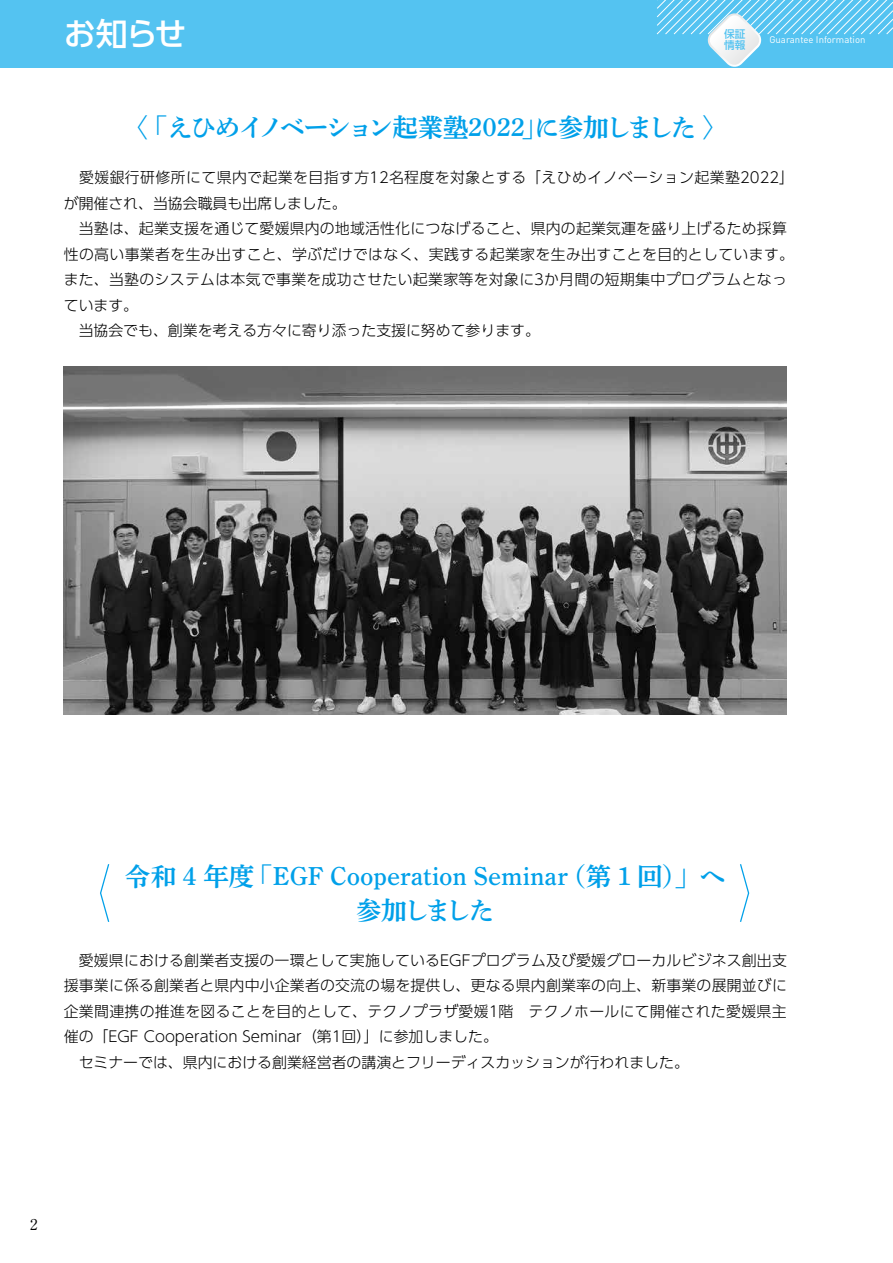
<style>
.page{position:relative;width:893px;height:1263px;background:#fff}
.page>*{position:absolute;margin:0;border:0;box-sizing:border-box;transform-origin:0 0}
.t1{font:500 31.95px "UD Shin Go Pro";color:#fff}
.t2{font:25.5px/34px "FOT DNP Shuei Y Min Std B";letter-spacing:-.015em;color:#00a0e9;text-align:center}
.t3{font:25.5px "FOT DNP Shuei Y Min Std B";letter-spacing:-.075em;color:#00a0e9}
.t4{font:300 14.85px/25.5px "UD Shin Go Pr 6 N";letter-spacing:.015em;color:#000}
.t5{font:700 14.85px "A1 Mincho Std";color:#000}
.t6{font:500 10.65px/11.7px "Shin Go Pro";color:#54c3f1}
.t7{font:9.6px "DIN";color:#fff}
</style>
<div class="page">
<div style="left:0;top:0;width:893px;height:68px;background:#54c3f1"></div>
<svg style="left:657px;top:0;width:236px;height:67px"></svg>
<svg style="left:100px;top:864px;width:10px;height:58px"></svg>
<svg style="left:740px;top:864px;width:10px;height:58px"></svg>
<img style="left:64px;top:366px;width:723px;height:349px">
<h1 class="t1" style="left:64px;top:8px;width:124px">お知らせ</h1>
<p class="t6" style="left:724px;top:27px;width:23px">保証情報</p>
<p class="t7" style="left:769px;top:34px;width:98px">Guarantee Information</p>
<h2 class="t3" style="left:123px;top:109px;width:607px">〈 「えひめイノベーション起業塾2022」に参加しました〉</h2>
<p class="t4" style="left:64px;top:164px;width:732px">　愛媛銀行研修所にて県内で起業を目指す方12名程度を対象とする「えひめイノベーション起業塾2022」が開催され、当協会職員も出席しました。<br>　当塾は、起業支援を通じて愛媛県内の地域活性化につなげること、県内の起業気運を盛り上げるため採算性の高い事業者を生み出すこと、学ぶだけではなく、実践する起業家を生み出すことを目的としています。また、当塾のシステムは本気で事業を成功させたい起業家等を対象に3か月間の短期集中プログラムとなっています。<br>　当協会でも、創業を考える方々に寄り添った支援に努めて参ります。</p>
<h2 class="t2" style="left:125px;top:858px;width:602px">令和 4 年度「EGF Cooperation Seminar（第 1 回）」へ参加しました</h2>
<p class="t4" style="left:64px;top:947px;width:725px">　愛媛県における創業者支援の一環として実施しているEGFプログラム及び愛媛グローカルビジネス創出支援事業に係る創業者と県内中小企業者の交流の場を提供し、更なる県内創業率の向上、新事業の展開並びに企業間連携の推進を図ることを目的として、テクノプラザ愛媛1階　テクノホールにて開催された愛媛県主催の「EGF Cooperation Seminar（第1回）」に参加しました。<br>　セミナーでは、県内における創業経営者の講演とフリーディスカッションが行われました。</p>
<p class="t5" style="left:30px;top:1213px;width:9px">2</p>
</div>
